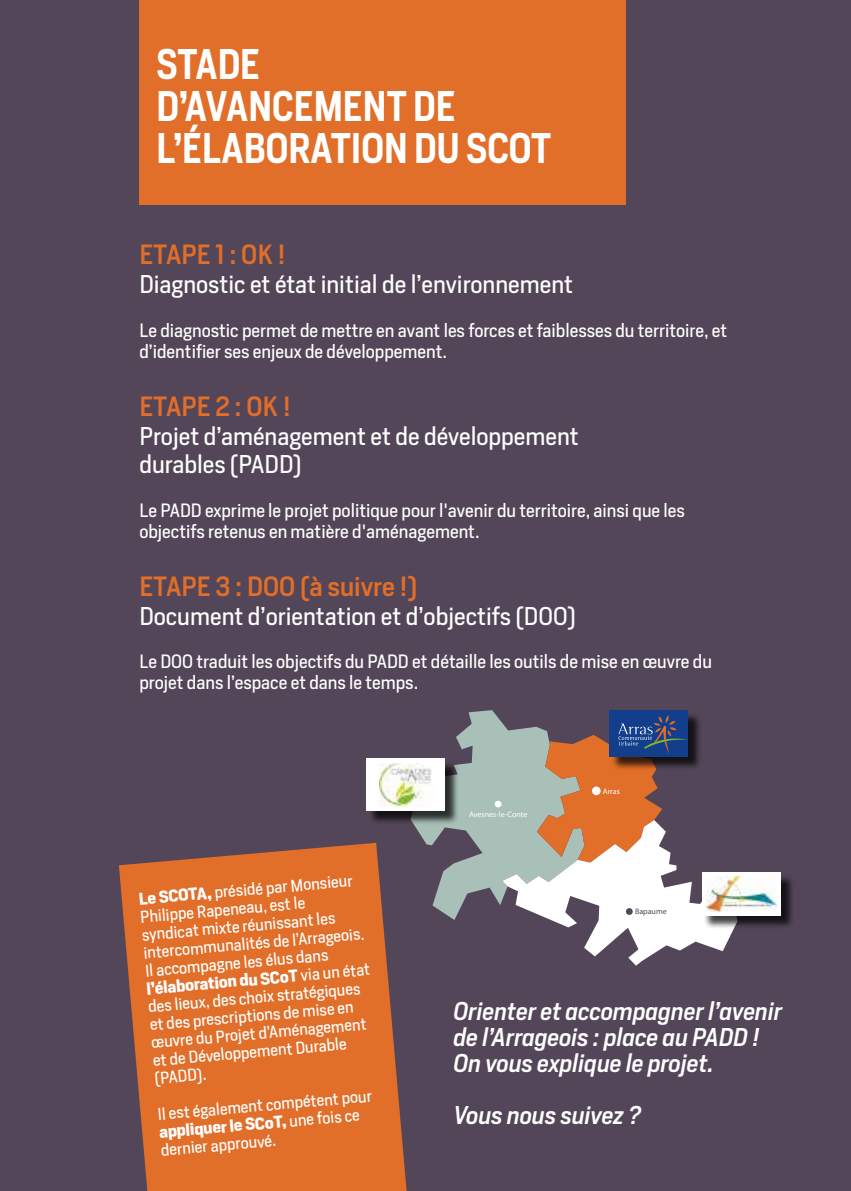
<style>
.page{position:relative;width:851px;height:1191px;background:#fff}
.page>*{position:absolute;margin:0;border:0;box-sizing:border-box;transform-origin:0 0}
.t1{font:600 40px/42px "Heron Sans";color:#fff;scale:.9 1}
.t2{font:500 26px "Heron Sans";color:#e16e29}
.t3{font:24px/28.8px "Heron Sans";color:#fff}
.t4{font:italic 500 24px/26px "Heron Sans";color:#fff}
.t5{font:18px/21.6px "Heron Sans";color:#fff}
.t6{font:16px/18px "Heron Sans";color:#fff}
.t7{font:8px "Myriad Pro";color:#fff}
.t8{font:8px "Myriad Pro";color:#534658}
.s1{font-weight:700}
</style>
<div class="page">
<div style="left:0;top:0;width:850px;height:1191px;background:#534658"></div>
<div style="left:139px;top:0;width:486px;height:204px;background:#e16e29"></div>
<div style="left:367px;top:760px;width:92px;height:65px;background:#000;opacity:.75"></div>
<div style="left:366px;top:759px;width:79px;height:52px;background:#fff"></div>
<img style="left:379px;top:764px;width:31px;height:43px">
<svg style="left:410px;top:710px;width:324px;height:255px"></svg>
<div style="left:703px;top:874px;width:92px;height:55px;background:#000;opacity:.75"></div>
<div style="left:701px;top:872px;width:79px;height:43px;background:#fff"></div>
<img style="left:706px;top:876px;width:70px;height:35px">
<svg style="left:119px;top:842px;width:287px;height:349px;background:#cf682e"></svg>
<h1 class="t1" style="left:156px;top:43px;width:440px">STADE<br>D’AVANCEMENT DE<br>L’ÉLABORATION DU SCOT</h1>
<h2 class="t2" style="left:139px;top:238px;width:148px">ETAPE 1 : OK !</h2>
<h3 class="t3" style="left:139px;top:270px;width:435px">Diagnostic et état initial de l’environnement</h3>
<p class="t5" style="left:139px;top:319px;width:589px">Le diagnostic permet de mettre en avant les forces et faiblesses du territoire, et d’identifier ses enjeux de développement.</p>
<h2 class="t2" style="left:139px;top:389px;width:153px">ETAPE 2 : OK !</h2>
<h3 class="t3" style="left:139px;top:421px;width:441px">Projet d’aménagement et de développement durables (PADD)</h3>
<p class="t5" style="left:139px;top:499px;width:547px">Le PADD exprime le projet politique pour l'avenir du territoire, ainsi que les objectifs retenus en matière d'aménagement.</p>
<h2 class="t2" style="left:139px;top:569px;width:279px">ETAPE 3 : DOO (à suivre !)</h2>
<h3 class="t3" style="left:139px;top:601px;width:438px">Document d’orientation et d’objectifs (DOO)</h3>
<p class="t5" style="left:139px;top:650px;width:574px">Le DOO traduit les objectifs du PADD et détaille les outils de mise en œuvre du projet dans l’espace et dans le temps.</p>
<p class="t6" style="left:138px;top:889px;width:226px;rotate:-5deg"><span class="s1">Le SCOTA,</span> présidé par Monsieur<br>Philippe Rapeneau, est le syndicat mixte réunissant les intercommunalités de l’Arrageois.<br>Il accompagne les élus dans <span class="s1">l’élaboration du SCoT</span> via un état des lieux, des choix stratégiques et des prescriptions de mise en œuvre du Projet d’Aménagement et de Développement Durable (PADD).</p>
<p class="t6" style="left:157px;top:1105px;width:216px;rotate:-5deg">Il est également compétent pour <span class="s1">appliquer le SCoT,</span> une fois ce dernier approuvé.</p>
<p class="t7" style="left:469px;top:809px;width:60px">Avesnes-le-Conte</p>
<p class="t7" style="left:602px;top:787px;width:19px">Arras</p>
<p class="t8" style="left:635px;top:907px;width:33px">Bapaume</p>
<h3 class="t4" style="left:454px;top:998px;width:330px">Orienter et accompagner l’avenir de l’Arrageois : place au PADD !<br>On vous explique le projet.</h3>
<h3 class="t4" style="left:454px;top:1102px;width:189px">Vous nous suivez ?</h3>
</div>
